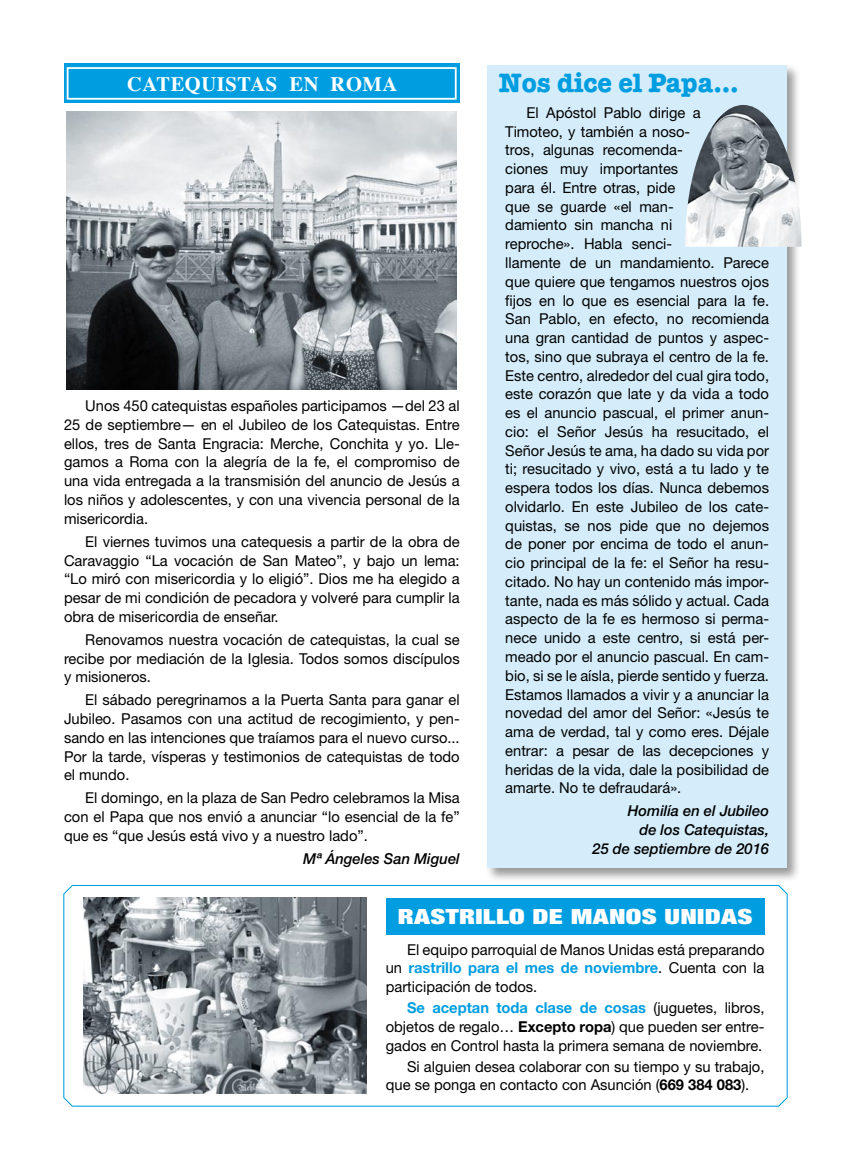
<style>
.page{position:relative;width:851px;height:1170px;background:#fff}
.page>*{position:absolute;margin:0;border:0;box-sizing:border-box;transform-origin:0 0}
.t1{font:700 26.85px "American Typewriter";color:#009ee0}
.t2{font:900 condensed 21px "Helvetica Neue LT Std";letter-spacing:.01em;color:#fff;scale:1.33 1}
.t3{font:700 20.55px "Times";letter-spacing:.03em;color:#fff}
.t4{font:15px/18.8px "Helvetica Neue LT Std";color:#000;text-align:justify}
.t5{font:italic 500 15px/18.8px "Helvetica Neue LT Std";color:#000;text-align:right}
.s1{font-weight:700;color:#009ee0}
.s2{font-weight:700}
</style>
<div class="page">
<svg style="left:63px;top:884px;width:725px;height:223px"></svg>
<div style="left:64px;top:64px;width:395px;height:39px;background:#009ee0"></div>
<div style="left:67px;top:67px;width:389px;height:33px;border:2px solid #fff"></div>
<img style="left:67px;top:112px;width:389px;height:277px">
<img style="left:83px;top:897px;width:283px;height:196px">
<div style="left:485px;top:63px;width:316px;height:819px;background:#000;opacity:.4"></div>
<div style="left:487px;top:65px;width:300px;height:802px;background:#d5edfa"></div>
<img style="left:685px;top:105px;width:116px;height:142px">
<div style="left:386px;top:897px;width:378px;height:37px;background:#009ee0"></div>
<h3 class="t3" style="left:127px;top:64px;width:272px">CATEQUISTAS EN ROMA</h3>
<p class="t4" style="left:64px;top:396px;width:397px;text-indent:21px">Unos 450 catequistas españoles participamos —del 23 al 25 de septiembre— en el Jubileo de los Catequistas. Entre ellos, tres de Santa Engracia: Merche, Conchita y yo. Lle&shy;gamos a Roma con la alegría de la fe, el compromiso de una vida entregada a la transmisión del anuncio de Jesús a los niños y adolescentes, y con una vivencia personal de la misericordia.</p>
<p class="t4" style="left:64px;top:532px;width:397px;text-indent:21px">El viernes tuvimos una catequesis a partir de la obra de Caravaggio “La vocación de San Mateo”, y bajo un lema: “Lo miró con misericordia y lo eligió”. Dios me ha elegido a pesar de mi condición de pecadora y volveré para cumplir la obra de misericordia de enseñar.</p>
<p class="t4" style="left:64px;top:630px;width:397px;text-indent:21px">Renovamos nuestra vocación de catequistas, la cual se recibe por mediación de la Iglesia. Todos somos discípulos y misioneros.</p>
<p class="t4" style="left:64px;top:690px;width:397px;text-indent:21px">El sábado peregrinamos a la Puerta Santa para ganar el Jubileo. Pasamos con una actitud de recogimiento, y pen&shy;sando en las intenciones que traíamos para el nuevo curso...<br>Por la tarde, vísperas y testimonios de catequistas de todo el mundo.</p>
<p class="t4" style="left:64px;top:788px;width:397px;text-indent:21px">El domingo, en la plaza de San Pedro celebramos la Misa con el Papa que nos envió a anunciar “lo esencial de la fe” que es “que Jesús está vivo y a nuestro lado”.</p>
<p class="t5" style="left:303px;top:849px;width:158px">Mª Ángeles San Miguel</p>
<h1 class="t1" style="left:499px;top:68px;width:241px">Nos dice el Papa...</h1>
<p class="t4" style="left:505px;top:103px;width:265px;text-align:left;text-indent:21px">El Apóstol Pablo dirige a<br>Timoteo, y también a noso-<br>tros, algunas recomenda-<br>ciones muy importantes<br>para él. Entre otras, pide<br>que se guarde «el man-<br>damiento sin mancha ni<br>reproche». Habla senci-<br>llamente de un mandamiento. Parece que quiere que tengamos nuestros ojos fijos en lo que es esencial para la fe.<br>San Pablo, en efecto, no recomienda una gran cantidad de puntos y aspec&shy;tos, sino que subraya el centro de la fe.<br>Este centro, alrededor del cual gira todo, este corazón que late y da vida a todo es el anuncio pascual, el primer anun&shy;cio: el Señor Jesús ha resucitado, el Señor Jesús te ama, ha dado su vida por ti; resucitado y vivo, está a tu lado y te espera todos los días. Nunca debemos olvidarlo. En este Jubileo de los cate&shy;quistas, se nos pide que no dejemos de poner por encima de todo el anun&shy;cio principal de la fe: el Señor ha resu&shy;citado. No hay un contenido más impor&shy;tante, nada es más sólido y actual. Cada aspecto de la fe es hermoso si perma&shy;nece unido a este centro, si está per&shy;meado por el anuncio pascual. En cam&shy;bio, si se le aísla, pierde sentido y fuerza.<br>Estamos llamados a vivir y a anunciar la novedad del amor del Señor: «Jesús te ama de verdad, tal y como eres. Déjale entrar: a pesar de las decepciones y heridas de la vida, dale la posibilidad de amarte. No te defraudará».</p>
<p class="t5" style="left:592px;top:801px;width:178px">Homilía en el Jubileo<br>de los Catequistas,<br>25 de septiembre de 2016</p>
<h2 class="t2" style="left:398px;top:902px;width:268px">RASTRILLO DE MANOS UNIDAS</h2>
<p class="t4" style="left:386px;top:939px;width:380px;text-indent:21px">El equipo parroquial de Manos Unidas está preparando un <span class="s1">rastrillo para el mes de noviembre</span>. Cuenta con la participación de todos.</p>
<p class="t4" style="left:386px;top:998px;width:380px;text-indent:21px"><span class="s1">Se aceptan toda clase de cosas</span> (juguetes, libros, objetos de regalo… <span class="s2">Excepto ropa</span>) que pueden ser entre&shy;gados en Control hasta la primera semana de noviembre.</p>
<p class="t4" style="left:386px;top:1056px;width:380px;text-indent:21px">Si alguien desea colaborar con su tiempo y su trabajo, que se ponga en contacto con Asunción (<span class="s2">669 384 083</span>).</p>
</div>
